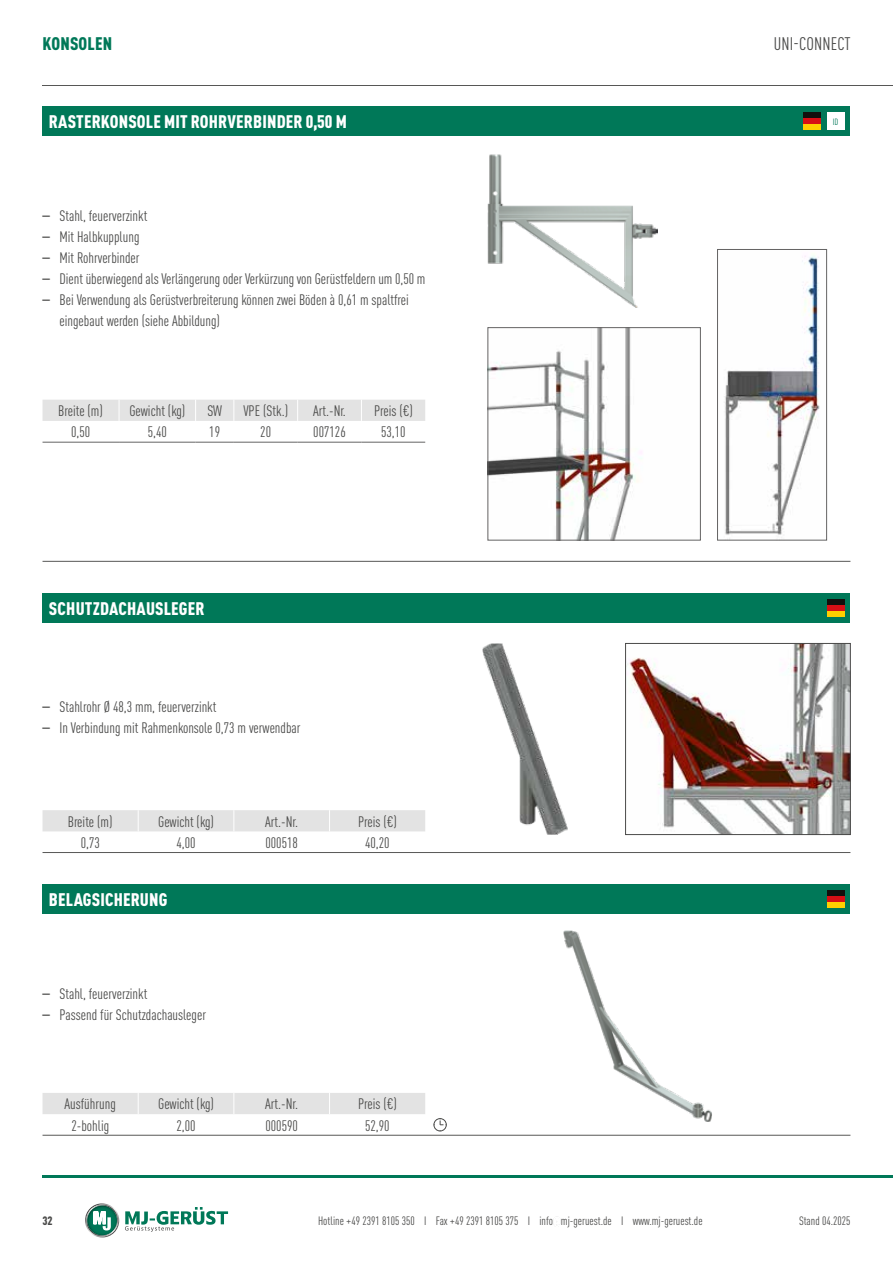
<style>
.page{position:relative;width:893px;height:1263px;background:#fff}
.page>*{position:absolute;margin:0;border:0;box-sizing:border-box;transform-origin:0 0}
.t1{font:900 condensed 18px "DIN Pro";letter-spacing:.01em;color:#fff}
.t2{font:condensed 18px "DIN Pro";letter-spacing:.01em;color:#4a4a49}
.t3{font:900 condensed 18px "DIN Pro";letter-spacing:.01em;color:#007858}
.t4{font:condensed 15px/21px "DIN Pro";color:#4a4a49}
.t5{font:condensed 12px "DIN Pro";color:#4a4a49}
.t6{font:900 condensed 12px "DIN Pro";color:#4a4a49}
.t7{font:condensed 9px "DIN Pro";color:#007858}
.s1{font-family:"Helvetica"}
.s2{font-family:"Univers";font-weight:500}
</style>
<div class="page">
<hr style="left:43px;top:85px;width:850px;height:1px;background:#575756">
<hr style="left:43px;top:1176px;width:850px;height:2px;background:#007858">
<svg style="left:85px;top:1203px;width:34px;height:34px"></svg>
<svg style="left:125px;top:1207px;width:103px;height:25px"></svg>
<div style="left:43px;top:593px;width:807px;height:30px;background:#007858"></div>
<hr style="left:43px;top:852px;width:807px;height:1px;background:#575756">
<div style="left:43px;top:810px;width:382px;height:21px;background:#e3e3e3"></div>
<img style="left:482px;top:643px;width:86px;height:192px">
<img style="left:627px;top:645px;width:221px;height:188px">
<div style="left:625px;top:643px;width:225px;height:192px;border:1px solid #4a4a49"></div>
<div style="left:827px;top:599px;width:17px;height:17px;background:#12100d"></div>
<div style="left:827px;top:605px;width:17px;height:11px;background:#d70f15"></div>
<div style="left:827px;top:611px;width:17px;height:5px;background:#fecf00"></div>
<div style="left:43px;top:884px;width:807px;height:30px;background:#007858"></div>
<hr style="left:43px;top:1135px;width:807px;height:1px;background:#575756">
<div style="left:43px;top:1093px;width:382px;height:21px;background:#e3e3e3"></div>
<img style="left:563px;top:930px;width:149px;height:192px">
<div style="left:827px;top:890px;width:17px;height:17px;background:#12100d"></div>
<div style="left:827px;top:896px;width:17px;height:11px;background:#d70f15"></div>
<div style="left:827px;top:902px;width:17px;height:5px;background:#fecf00"></div>
<div style="left:43px;top:106px;width:807px;height:30px;background:#007858"></div>
<hr style="left:43px;top:561px;width:807px;height:1px;background:#575756">
<div style="left:43px;top:400px;width:382px;height:21px;background:#e3e3e3"></div>
<hr style="left:43px;top:442px;width:76px;height:1px;background:#646363">
<hr style="left:119px;top:442px;width:77px;height:1px;background:#646363">
<hr style="left:196px;top:442px;width:38px;height:1px;background:#646363">
<hr style="left:298px;top:442px;width:63px;height:1px;background:#646363">
<hr style="left:361px;top:442px;width:64px;height:1px;background:#646363">
<hr style="left:234px;top:442px;width:64px;height:1px;background:#646363">
<img style="left:488px;top:154px;width:170px;height:153px">
<img style="left:490px;top:329px;width:152px;height:209px">
<div style="left:488px;top:327px;width:213px;height:213px;border:1px solid #646363"></div>
<div style="left:827px;top:113px;width:17px;height:17px;background:#fff"></div>
<div style="left:804px;top:113px;width:17px;height:17px;background:#12100d"></div>
<div style="left:804px;top:118px;width:17px;height:12px;background:#d70f15"></div>
<div style="left:804px;top:124px;width:17px;height:6px;background:#fecf00"></div>
<img style="left:724px;top:255px;width:96px;height:280px">
<div style="left:717px;top:249px;width:110px;height:291px;border:1px solid #646363"></div>
<svg style="left:434px;top:1118px;width:13px;height:13px"></svg>
<p class="t3" style="left:43px;top:30px;width:71px">KONSOLEN</p>
<p class="t2" style="left:774px;top:31px;width:78px">UNI-CONNECT</p>
<p class="t1" style="left:49px;top:108px;width:299px">RASTERKONSOLE MIT ROHRVERBINDER 0,50 M</p>
<p class="t4" style="left:43px;top:204px;width:106px"><span class="s1">–</span> Stahl, feuerverzinkt</p>
<p class="t4" style="left:43px;top:225px;width:98px"><span class="s1">–</span> Mit Halbkupplung</p>
<p class="t4" style="left:43px;top:246px;width:99px"><span class="s1">–</span> Mit Rohrverbinder</p>
<p class="t4" style="left:43px;top:267px;width:384px"><span class="s1">–</span> Dient überwiegend als Verlängerung oder Verkürzung von Gerüstfeldern um 0,50 m</p>
<p class="t4" style="left:60px;top:288px;width:351px;text-indent:-17px"><span class="s1">–</span> Bei Verwendung als Gerüstverbreiterung können zwei Böden à 0,61 m spaltfrei eingebaut werden (siehe Abbildung)</p>
<p class="t4" style="left:58px;top:399px;width:46px">Breite (m)</p>
<p class="t4" style="left:129px;top:399px;width:57px">Gewicht (kg)</p>
<p class="t4" style="left:207px;top:399px;width:16px">SW</p>
<p class="t4" style="left:243px;top:399px;width:46px">VPE (Stk.)</p>
<p class="t4" style="left:313px;top:399px;width:34px">Art.-Nr.</p>
<p class="t4" style="left:374px;top:399px;width:40px">Preis (€)</p>
<p class="t4" style="left:71px;top:420px;width:21px">0,50</p>
<p class="t4" style="left:148px;top:420px;width:21px">5,40</p>
<p class="t4" style="left:209px;top:420px;width:12px">19</p>
<p class="t4" style="left:260px;top:420px;width:12px">20</p>
<p class="t4" style="left:313px;top:420px;width:34px">007126</p>
<p class="t4" style="left:381px;top:420px;width:26px">53,10</p>
<p class="t1" style="left:49px;top:595px;width:157px">SCHUTZDACHAUSLEGER</p>
<p class="t4" style="left:43px;top:695px;width:175px"><span class="s1">–</span> Stahlrohr Ø 48,3 mm, feuerverzinkt</p>
<p class="t4" style="left:43px;top:716px;width:259px"><span class="s1">–</span> In Verbindung mit Rahmenkonsole 0,73 m verwendbar</p>
<p class="t4" style="left:68px;top:810px;width:46px">Breite (m)</p>
<p class="t4" style="left:158px;top:810px;width:57px">Gewicht (kg)</p>
<p class="t4" style="left:265px;top:810px;width:34px">Art.-Nr.</p>
<p class="t4" style="left:358px;top:810px;width:40px">Preis (€)</p>
<p class="t4" style="left:81px;top:831px;width:21px">0,73</p>
<p class="t4" style="left:176px;top:831px;width:21px">4,00</p>
<p class="t4" style="left:265px;top:831px;width:34px">000518</p>
<p class="t4" style="left:365px;top:831px;width:26px">40,20</p>
<p class="t1" style="left:49px;top:886px;width:120px">BELAGSICHERUNG</p>
<p class="t4" style="left:43px;top:982px;width:106px"><span class="s1">–</span> Stahl, feuerverzinkt</p>
<p class="t4" style="left:43px;top:1003px;width:165px"><span class="s1">–</span> Passend für Schutzdachausleger</p>
<p class="t4" style="left:64px;top:1092px;width:53px">Ausführung</p>
<p class="t4" style="left:158px;top:1092px;width:57px">Gewicht (kg)</p>
<p class="t4" style="left:265px;top:1092px;width:34px">Art.-Nr.</p>
<p class="t4" style="left:358px;top:1092px;width:40px">Preis (€)</p>
<p class="t4" style="left:71px;top:1114px;width:39px">2-bohlig</p>
<p class="t4" style="left:176px;top:1114px;width:21px">2,00</p>
<p class="t4" style="left:265px;top:1114px;width:34px">000590</p>
<p class="t4" style="left:365px;top:1114px;width:26px">52,90</p>
<p class="t7" style="left:833px;top:115px;width:7px">ID</p>
<p class="t6" style="left:43px;top:1212px;width:12px">32</p>
<p class="t5" style="left:318px;top:1212px;width:386px">Hotline +49 2391 8105 350 I Fax +49 2391 8105 375 I info<span class="s2">@</span>mj-geruest.de I www.mj-geruest.de</p>
<p class="t5" style="left:799px;top:1212px;width:53px">Stand 04.2025</p>
</div>
